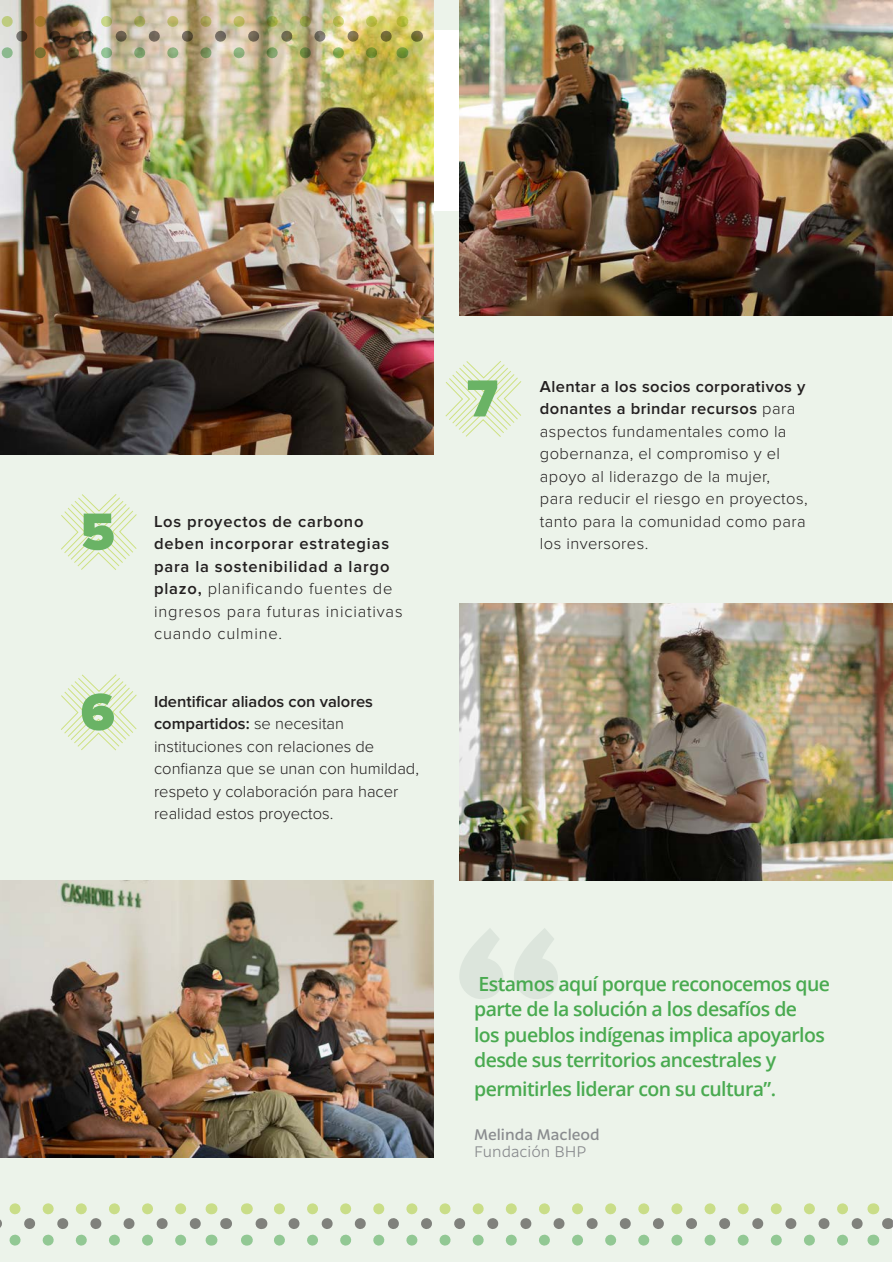
<style>
.page{position:relative;width:893px;height:1263px;background:#fff}
.page>*{position:absolute;margin:0;border:0;box-sizing:border-box;transform-origin:0 0}
.t1{font:900 54px "Proxima Nova";color:#6ab365}
.t2{font:600 19.5px/25.5px "Open Sans";letter-spacing:-.03em;color:#49aa50}
.t3{font:300 16.5px/22.5px "Proxima Nova";letter-spacing:.025em;color:#231f20}
.t4{font:300 16.5px/22.5px "Proxima Nova";color:#231f20}
.t5{font:600 16.5px/22.5px "Proxima Nova";letter-spacing:.05em;color:#231f20}
.t6{font:500 15px "Latina Essential";color:#898b8e}
.t7{font:300 15px "Latina Essential";color:#898b8e}
.s1{font-weight:300}
.s2{font-weight:600}
</style>
<div class="page">
<div style="left:0;top:1px;width:892px;height:1261px;background:#ecf3ea"></div>
<svg style="left:445px;top:361px;width:77px;height:76px"></svg>
<svg style="left:61px;top:494px;width:76px;height:76px"></svg>
<svg style="left:61px;top:674px;width:76px;height:77px"></svg>
<img style="left:459px;top:604px;width:434px;height:276px">
<img style="left:0;top:880px;width:434px;height:277px">
<svg style="left:459px;top:928px;width:99px;height:71px"></svg>
<svg style="left:9px;top:1235px;width:177px;height:10px"></svg>
<svg style="left:0;top:1203px;width:212px;height:26px"></svg>
<svg style="left:279px;top:1235px;width:569px;height:10px"></svg>
<svg style="left:279px;top:1203px;width:595px;height:26px"></svg>
<div style="left:373px;top:31px;width:152px;height:180px;background:#fff"></div>
<img style="left:459px;top:0;width:434px;height:315px">
<img style="left:0;top:0;width:434px;height:455px">
<img style="left:0;top:16px;width:403px;height:42px">
<p class="t1" style="left:81px;top:500px;width:35px">5</p>
<p class="t1" style="left:81px;top:681px;width:35px">6</p>
<p class="t5" style="left:154px;top:510px;width:250px">Los proyectos de carbono deben incorporar estrategias para la sostenibilidad a largo plazo, <span class="s1">planificando fuentes de ingresos para futuras iniciativas cuando culmine.</span></p>
<p class="t4" style="left:154px;top:690px;width:266px"><span class="s2">Identificar aliados con valores compartidos:</span> se necesitan instituciones con relaciones de confianza que se unan con humildad, respeto y colaboración para hacer realidad estos proyectos.</p>
<p class="t1" style="left:467px;top:367px;width:33px">7</p>
<p class="t3" style="left:540px;top:375px;width:269px"><span class="s2">Alentar a los socios corporativos y donantes a brindar recursos</span> para aspectos fundamentales como la gobernanza, el compromiso y el apoyo al liderazgo de la mujer,<br>para reducir el riesgo en proyectos, tanto para la comunidad como para los inversores.</p>
<p class="t2" style="left:474px;top:970px;width:357px">Estamos aquí porque reconocemos que parte de la solución a los desafíos de<br>los pueblos indígenas implica apoyarlos desde sus territorios ancestrales y</p>
<p class="t2" style="left:474px;top:1075px;width:303px">permitirles liderar con su cultura”.</p>
<p class="t6" style="left:474px;top:1126px;width:127px">Melinda Macleod</p>
<p class="t7" style="left:474px;top:1143px;width:114px">Fundación BHP</p>
</div>
